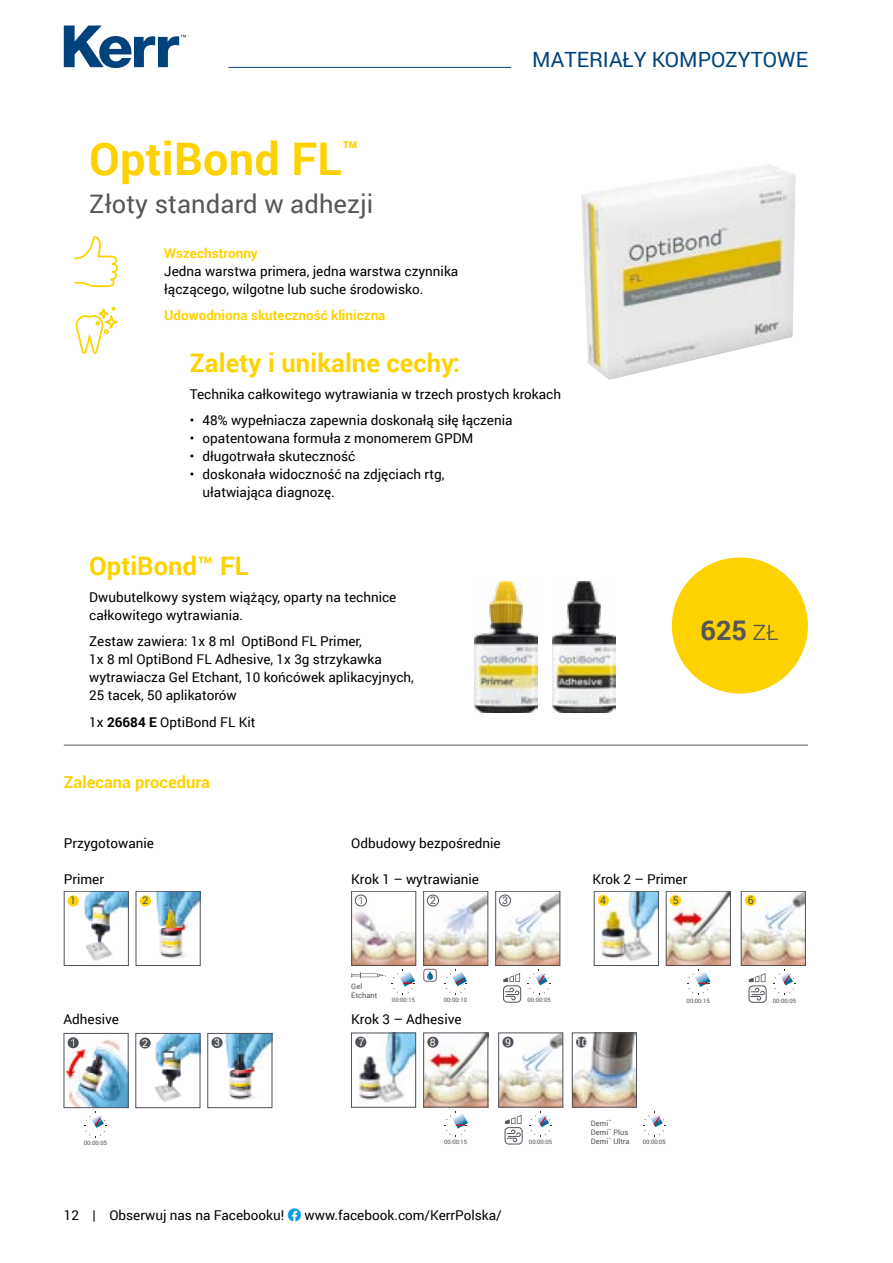
<style>
.page{position:relative;width:893px;height:1263px;background:#fff}
.page>*{position:absolute;margin:0;border:0;box-sizing:border-box;transform-origin:0 0}
.t1{font:700 45px "Roboto";letter-spacing:.005em;color:#fed200}
.t2{font:700 27px "Roboto";color:#565655}
.t3{font:700 25.5px "Roboto";letter-spacing:.005em;color:#fed200}
.t4{font:25.5px "Roboto";letter-spacing:.005em;color:#565655}
.t5{font:21px "Roboto";color:#00427b}
.t6{font:700 16.5px "Roboto";color:#fed200}
.t7{font:13.5px/18px "Roboto";color:#000}
.t8{font:700 13.5px "Roboto";color:#fed200}
.t9{font:10.5px "Roboto";color:#fff}
.t10{font:10.5px "Roboto";color:#4f5259}
.t11{font:7.5px/9px "Roboto";color:#4f5259}
.t12{font:6px "Roboto";color:#4f5259}
.s1{font-weight:700}
.s2{font-weight:300}
</style>
<div class="page">
<hr style="left:64px;top:745px;width:744px;height:1px;background:#565655">
<div style="left:672px;top:557px;width:136px;height:136px;background:#fed200;border-radius:50%"></div>
<svg style="left:74px;top:236px;width:44px;height:52px"></svg>
<svg style="left:75px;top:306px;width:43px;height:48px"></svg>
<img style="left:581px;top:165px;width:215px;height:215px">
<img style="left:475px;top:581px;width:62px;height:131px">
<img style="left:553px;top:581px;width:62px;height:131px">
<img style="left:66px;top:1039px;width:60px;height:67px">
<div style="left:64px;top:1033px;width:64px;height:75px;border:1px solid #4f5259"></div>
<svg style="left:84px;top:1111px;width:23px;height:26px"></svg>
<svg style="left:68px;top:1037px;width:11px;height:11px"></svg>
<img style="left:140px;top:1035px;width:58px;height:67px">
<div style="left:136px;top:1033px;width:64px;height:75px;border:1px solid #4f5259"></div>
<div style="left:139px;top:1037px;width:12px;height:11px;background:#4f5259;border-radius:50%"></div>
<img style="left:214px;top:1035px;width:56px;height:65px">
<div style="left:208px;top:1033px;width:64px;height:75px;border:1px solid #4f5259"></div>
<div style="left:211px;top:1037px;width:12px;height:11px;background:#4f5259;border-radius:50%"></div>
<img style="left:139px;top:893px;width:59px;height:66px">
<div style="left:136px;top:891px;width:64px;height:75px;border:1px solid #4f5259"></div>
<img style="left:68px;top:893px;width:59px;height:68px">
<div style="left:64px;top:891px;width:65px;height:75px;border:1px solid #4f5259"></div>
<div style="left:140px;top:895px;width:11px;height:11px;background:#fed200;border-radius:50%"></div>
<div style="left:68px;top:895px;width:11px;height:11px;background:#fed200;border-radius:50%"></div>
<img style="left:358px;top:1035px;width:56px;height:68px">
<img style="left:601px;top:893px;width:56px;height:69px">
<img style="left:497px;top:893px;width:61px;height:71px">
<div style="left:495px;top:891px;width:65px;height:75px;border:1px solid #4f5259"></div>
<img style="left:353px;top:894px;width:61px;height:70px">
<div style="left:351px;top:891px;width:65px;height:75px;border:1px solid #4f5259"></div>
<div style="left:355px;top:895px;width:12px;height:11px;border:1px solid #4f5259;border-radius:50%"></div>
<svg style="left:358px;top:897px;width:4px;height:7px"></svg>
<div style="left:598px;top:895px;width:11px;height:11px;background:#fed200;border-radius:50%"></div>
<div style="left:355px;top:1036px;width:11px;height:12px;background:#4f5259;border-radius:50%"></div>
<svg style="left:503px;top:973px;width:17px;height:9px"></svg>
<div style="left:503px;top:985px;width:18px;height:17px;border:1px solid #4f5259;border-radius:4px"></div>
<svg style="left:505px;top:988px;width:14px;height:12px"></svg>
<svg style="left:505px;top:1115px;width:17px;height:9px"></svg>
<div style="left:505px;top:1127px;width:17px;height:17px;border:1px solid #4f5259;border-radius:4px"></div>
<svg style="left:507px;top:1130px;width:14px;height:12px"></svg>
<svg style="left:528px;top:969px;width:22px;height:26px"></svg>
<svg style="left:529px;top:1111px;width:23px;height:25px"></svg>
<svg style="left:749px;top:973px;width:16px;height:9px"></svg>
<div style="left:749px;top:986px;width:17px;height:16px;border:1px solid #4f5259;border-radius:4px"></div>
<svg style="left:751px;top:988px;width:14px;height:12px"></svg>
<svg style="left:773px;top:969px;width:23px;height:26px"></svg>
<img style="left:425px;top:894px;width:61px;height:70px">
<div style="left:423px;top:891px;width:65px;height:75px;border:1px solid #4f5259"></div>
<div style="left:427px;top:895px;width:12px;height:11px;border:1px solid #4f5259;border-radius:50%"></div>
<div style="left:499px;top:895px;width:12px;height:11px;border:1px solid #4f5259;border-radius:50%"></div>
<img style="left:668px;top:893px;width:61px;height:71px">
<div style="left:666px;top:891px;width:65px;height:75px;border:1px solid #4f5259"></div>
<svg style="left:687px;top:969px;width:23px;height:26px"></svg>
<img style="left:425px;top:1035px;width:61px;height:70px">
<div style="left:423px;top:1033px;width:65px;height:74px;border:1px solid #4f5259"></div>
<svg style="left:444px;top:1111px;width:24px;height:25px"></svg>
<img style="left:743px;top:893px;width:61px;height:71px">
<div style="left:741px;top:891px;width:65px;height:75px;border:1px solid #4f5259"></div>
<img style="left:500px;top:1035px;width:61px;height:70px">
<div style="left:498px;top:1033px;width:65px;height:74px;border:1px solid #4f5259"></div>
<img style="left:574px;top:1035px;width:61px;height:70px">
<div style="left:572px;top:1033px;width:65px;height:74px;border:1px solid #4f5259"></div>
<div style="left:576px;top:1036px;width:11px;height:12px;background:#4f5259;border-radius:50%"></div>
<svg style="left:392px;top:969px;width:23px;height:25px"></svg>
<svg style="left:351px;top:972px;width:35px;height:6px"></svg>
<div style="left:424px;top:969px;width:12px;height:12px;border:1px solid #69666a;border-radius:3px"></div>
<svg style="left:427px;top:971px;width:6px;height:9px"></svg>
<svg style="left:444px;top:969px;width:23px;height:25px"></svg>
<div style="left:670px;top:895px;width:11px;height:11px;background:#fed200;border-radius:50%"></div>
<div style="left:427px;top:1037px;width:11px;height:11px;background:#4f5259;border-radius:50%"></div>
<div style="left:745px;top:895px;width:11px;height:11px;background:#fed200;border-radius:50%"></div>
<div style="left:502px;top:1036px;width:12px;height:11px;background:#4f5259;border-radius:50%"></div>
<svg style="left:643px;top:1111px;width:23px;height:25px"></svg>
<div style="left:594px;top:891px;width:65px;height:75px;border:1px solid #4f5259"></div>
<div style="left:351px;top:1033px;width:65px;height:74px;border:1px solid #4f5259"></div>
<svg style="left:64px;top:26px;width:122px;height:42px"></svg>
<hr style="left:228px;top:67px;width:283px;height:1px;background:#00427b">
<h1 class="t1" style="left:89px;top:127px;width:271px">OptiBond FL<sup>™</sup></h1>
<h3 class="t4" style="left:89px;top:186px;width:286px">Złoty standard w adhezji</h3>
<p class="t8" style="left:164px;top:244px;width:95px">Wszechstronny</p>
<p class="t7" style="left:164px;top:262px;width:296px">Jedna warstwa primera, jedna warstwa czynnika łączącego, wilgotne lub suche środowisko.</p>
<p class="t8" style="left:164px;top:306px;width:223px">Udowodniona skuteczność kliniczna</p>
<h3 class="t5" style="left:532px;top:45px;width:277px">MATERIAŁY KOMPOZYTOWE</h3>
<h3 class="t3" style="left:190px;top:345px;width:272px">Zalety i unikalne cechy:</h3>
<p class="t7" style="left:190px;top:384px;width:373px">Technika całkowitego wytrawiania w trzech prostych krokach</p>
<p class="t7" style="left:190px;top:411px;width:324px">• 48% wypełniacza zapewnia doskonałą siłę łączenia</p>
<p class="t7" style="left:190px;top:429px;width:285px">• opatentowana formuła z monomerem GPDM</p>
<p class="t7" style="left:190px;top:447px;width:167px">• długotrwała skuteczność</p>
<p class="t7" style="left:203px;top:465px;width:243px;text-indent:-13px">• doskonała widoczność na zdjęciach rtg, ułatwiająca diagnozę.</p>
<h3 class="t3" style="left:89px;top:548px;width:161px">OptiBond™ FL</h3>
<p class="t7" style="left:89px;top:587px;width:309px">Dwubutelkowy system wiążący, oparty na technice całkowitego wytrawiania.</p>
<p class="t7" style="left:89px;top:632px;width:326px">Zestaw zawiera: 1x 8 ml OptiBond FL Primer,<br>1x 8 ml OptiBond FL Adhesive, 1x 3g strzykawka wytrawiacza Gel Etchant, 10 końcówek aplikacyjnych, 25 tacek, 50 aplikatorów</p>
<p class="t7" style="left:89px;top:712px;width:168px">1x <span class="s1">26684 E</span> OptiBond FL Kit</p>
<p class="t6" style="left:64px;top:771px;width:148px">Zalecana procedura</p>
<p class="t7" style="left:64px;top:833px;width:92px">Przygotowanie</p>
<p class="t7" style="left:351px;top:833px;width:151px">Odbudowy bezpośrednie</p>
<p class="t7" style="left:64px;top:869px;width:42px">Primer</p>
<p class="t7" style="left:351px;top:869px;width:129px">Krok 1 – wytrawianie</p>
<p class="t10" style="left:70px;top:893px;width:7px">1</p>
<p class="t10" style="left:142px;top:893px;width:7px">2</p>
<p class="t10" style="left:430px;top:893px;width:7px">2</p>
<p class="t10" style="left:502px;top:893px;width:7px">3</p>
<h2 class="t2" style="left:700px;top:611px;width:74px">625 <span class="s2">zł</span></h2>
<p class="t7" style="left:592px;top:869px;width:97px">Krok 2 – Primer</p>
<p class="t10" style="left:600px;top:893px;width:7px">4</p>
<p class="t10" style="left:673px;top:893px;width:7px">5</p>
<p class="t10" style="left:748px;top:893px;width:7px">6</p>
<p class="t11" style="left:351px;top:982px;width:28px">Gel<br>Etchant</p>
<p class="t12" style="left:392px;top:996px;width:25px">00:00:15</p>
<p class="t12" style="left:444px;top:996px;width:25px">00:00:10</p>
<p class="t12" style="left:527px;top:996px;width:25px">00:00:05</p>
<p class="t12" style="left:687px;top:996px;width:25px">00:00:15</p>
<p class="t12" style="left:773px;top:996px;width:25px">00:00:05</p>
<p class="t7" style="left:64px;top:1010px;width:57px">Adhesive</p>
<p class="t7" style="left:351px;top:1010px;width:112px">Krok 3 – Adhesive</p>
<p class="t9" style="left:142px;top:1035px;width:7px">2</p>
<p class="t9" style="left:214px;top:1035px;width:7px">3</p>
<p class="t9" style="left:359px;top:1034px;width:7px">7</p>
<p class="t9" style="left:430px;top:1034px;width:7px">8</p>
<p class="t9" style="left:505px;top:1035px;width:7px">9</p>
<p class="t9" style="left:576px;top:1034px;width:13px">10</p>
<p class="t12" style="left:84px;top:1138px;width:25px">00:00:05</p>
<p class="t12" style="left:444px;top:1138px;width:25px">00:00:15</p>
<p class="t12" style="left:529px;top:1138px;width:25px">00:00:05</p>
<p class="t11" style="left:591px;top:1118px;width:40px">Demi<sup>™<br></sup>Demi<sup>™</sup> Plus<br>Demi<sup>™</sup> Ultra</p>
<p class="t12" style="left:643px;top:1138px;width:25px">00:00:05</p>
<p class="t7" style="left:64px;top:1206px;width:222px">12 | Obserwuj nas na Facebooku!</p>
<p class="t7" style="left:305px;top:1206px;width:199px">www.facebook.com/KerrPolska/</p>
</div>
